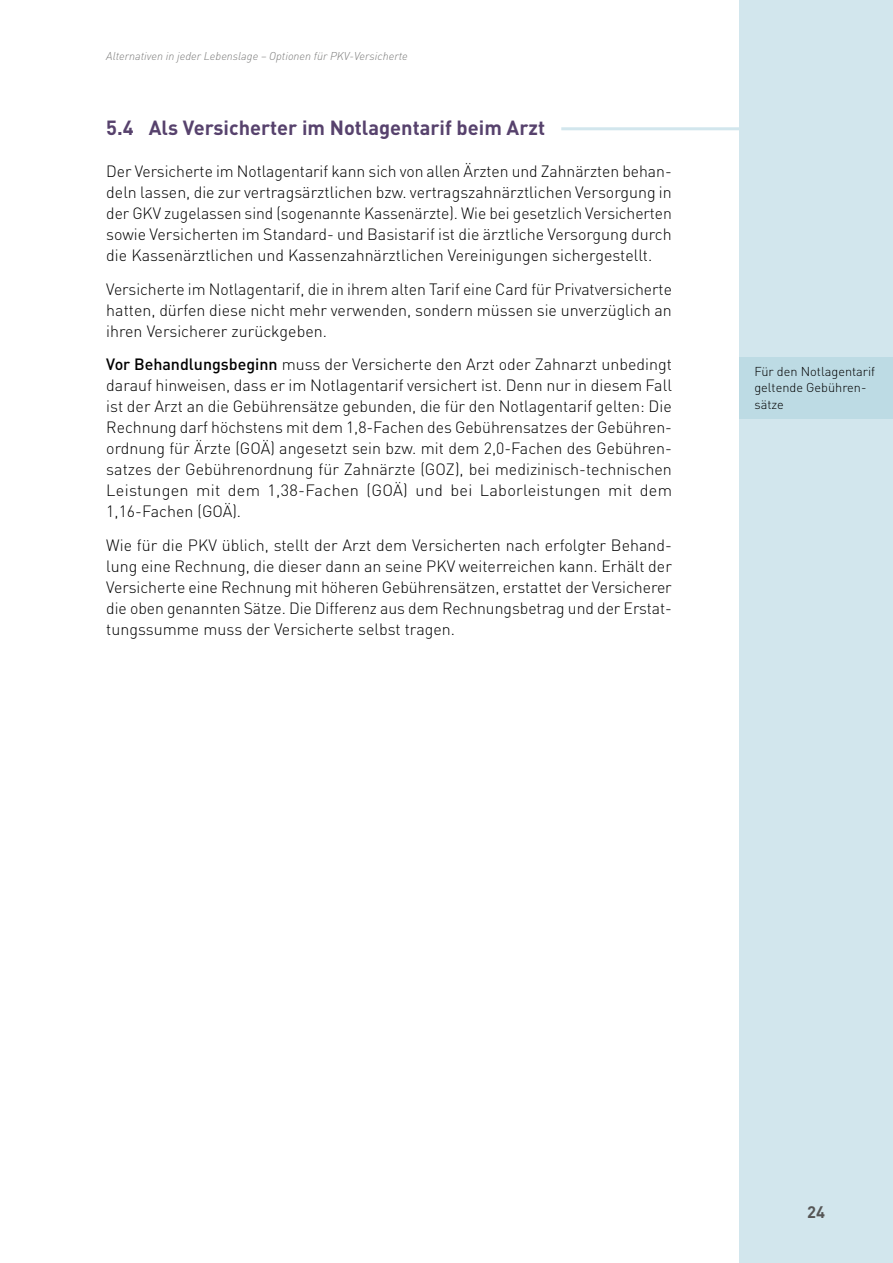
<style>
.page{position:relative;width:893px;height:1263px;background:#fff}
.page>*{position:absolute;margin:0;border:0;box-sizing:border-box;transform-origin:0 0}
.t1{font:700 20.25px "DINOT";color:#57426d}
.t2{font:700 16.5px "DINOT";color:#565656}
.t3{font:300 16.2px/21px "DINOT";color:#000;text-align:justify}
.t4{font:300 12.75px/16.5px "DINOT";color:#000}
.t5{font:italic 300 11.25px "DIN";color:#7b7b7a}
.s1{font-weight:500}
</style>
<div class="page">
<div style="left:740px;top:0;width:153px;height:1263px;background:#d2e6ed"></div>
<hr style="left:561px;top:127px;width:179px;height:3px;background:#d2e6ed">
<div style="left:740px;top:358px;width:153px;height:61px;background:#bddbe4"></div>
<p class="t5" style="left:106px;top:49px;width:303px">Alternativen in jeder Lebenslage – Optionen für PKV-Versicherte</p>
<p class="t1" style="left:106px;top:113px;width:440px">5.4 Als Versicherter im Notlagentarif beim Arzt</p>
<p class="t3" style="left:106px;top:160px;width:567px">Der Versicherte im Notlagentarif kann sich von allen Ärzten und Zahnärzten behan&shy;deln lassen, die zur vertragsärztlichen bzw. vertragszahnärztlichen Versorgung in der GKV zugelassen sind (sogenannte Kassenärzte). Wie bei gesetzlich Versicherten sowie Versicherten im Standard- und Basistarif ist die ärztliche Versorgung durch die Kassenärztlichen und Kassenzahnärztlichen Vereinigungen sichergestellt.</p>
<p class="t3" style="left:106px;top:278px;width:567px">Versicherte im Notlagentarif, die in ihrem alten Tarif eine Card für Privatversicherte hatten, dürfen diese nicht mehr verwenden, sondern müssen sie unverzüglich an ihren Versicherer zurückgeben.</p>
<p class="t3" style="left:106px;top:353px;width:567px;text-align:left"><span class="s1">Vor Behandlungsbeginn</span> muss der Versicherte den Arzt oder Zahnarzt unbedingt darauf hinweisen, dass er im Notlagentarif versichert ist. Denn nur in diesem Fall ist der Arzt an die Gebührensätze gebunden, die für den Notlagentarif gelten: Die Rechnung darf höchstens mit dem 1,8-Fachen des Gebührensatzes der Gebühren&shy;ordnung für Ärzte (GOÄ) angesetzt sein bzw. mit dem 2,0-Fachen des Gebühren&shy;satzes der Gebührenordnung für Zahnärzte (GOZ), bei medizinisch-technischen Leistungen mit dem 1,38-Fachen (GOÄ) und bei Laborleistungen mit dem 1,16-Fachen (GOÄ).</p>
<p class="t3" style="left:106px;top:534px;width:567px">Wie für die PKV üblich, stellt der Arzt dem Versicherten nach erfolgter Behand&shy;lung eine Rechnung, die dieser dann an seine PKV weiterreichen kann. Erhält der Versicherte eine Rechnung mit höheren Gebührensätzen, erstattet der Versicherer die oben genannten Sätze. Die Differenz aus dem Rechnungsbetrag und der Erstat&shy;tungssumme muss der Versicherte selbst tragen.</p>
<p class="t4" style="left:754px;top:362px;width:122px">Für den Notlagentarif geltende Gebühren&shy;sätze</p>
<p class="t2" style="left:807px;top:1201px;width:19px">24</p>
</div>
